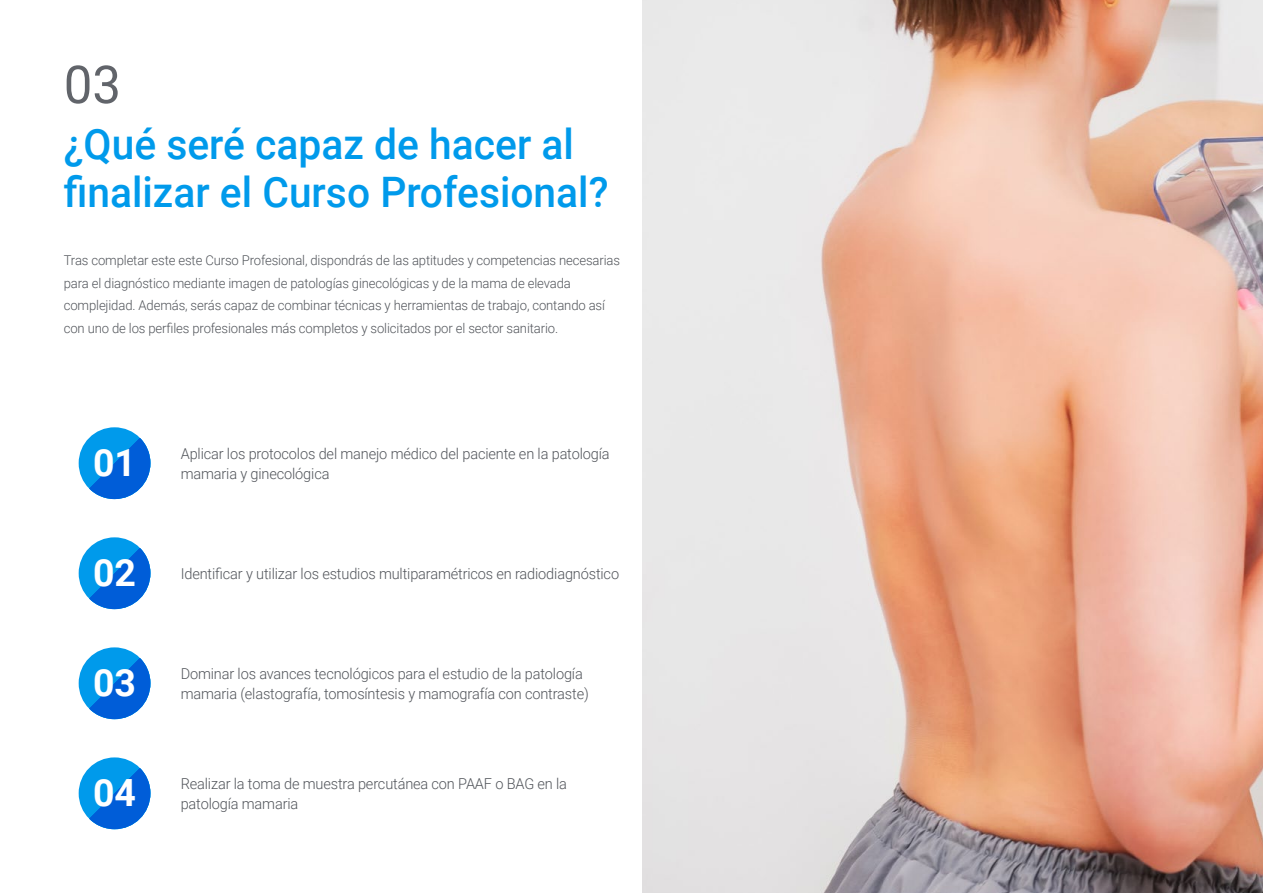
<style>
.page{position:relative;width:1263px;height:893px;background:#fff}
.page>*{position:absolute;margin:0;border:0;box-sizing:border-box;transform-origin:0 0}
.t1{font:52.5px "Roboto";color:#61646a}
.t2{font:500 42px/48px "Roboto";color:#009aeb}
.t3{font:700 37.5px "Roboto";color:#fff}
.t4{font:300 15px/19.5px "Roboto";letter-spacing:-.01em;color:#52555b}
.t5{font:300 13.5px/22.5px "Roboto";letter-spacing:-.01em;color:#52555b}
</style>
<div class="page">
<img style="left:642px;top:0;width:621px;height:893px">
<div style="left:79px;top:537px;width:71px;height:72px;background:#009aeb;border-radius:50%"></div>
<svg style="left:89px;top:548px;width:61px;height:61px"></svg>
<div style="left:79px;top:757px;width:71px;height:72px;background:#009aeb;border-radius:50%"></div>
<svg style="left:89px;top:768px;width:61px;height:61px"></svg>
<div style="left:79px;top:647px;width:71px;height:72px;background:#009aeb;border-radius:50%"></div>
<svg style="left:89px;top:658px;width:61px;height:61px"></svg>
<div style="left:79px;top:427px;width:71px;height:72px;background:#009aeb;border-radius:50%"></div>
<svg style="left:89px;top:438px;width:61px;height:61px"></svg>
<h1 class="t1" style="left:64px;top:48px;width:59px">03</h1>
<h2 class="t2" style="left:64px;top:119px;width:546px">¿Qué seré capaz de hacer al finalizar el Curso Profesional?</h2>
<p class="t5" style="left:64px;top:249px;width:558px">Tras completar este este Curso Profesional, dispondrás de las aptitudes y competencias necesarias para el diagnóstico mediante imagen de patologías ginecológicas y de la mama de elevada complejidad. Además, serás capaz de combinar técnicas y herramientas de trabajo, contando así con uno de los perfiles profesionales más completos y solicitados por el sector sanitario.</p>
<h3 class="t3" style="left:93px;top:436px;width:45px">01</h3>
<p class="t4" style="left:181px;top:443px;width:430px">Aplicar los protocolos del manejo médico del paciente en la patología</p>
<p class="t4" style="left:181px;top:463px;width:150px">mamaria y ginecológica</p>
<h3 class="t3" style="left:93px;top:546px;width:45px">02</h3>
<p class="t4" style="left:181px;top:563px;width:440px">Identificar y utilizar los estudios multiparamétricos en radiodiagnóstico</p>
<h3 class="t3" style="left:93px;top:656px;width:45px">03</h3>
<p class="t4" style="left:181px;top:663px;width:410px">Dominar los avances tecnológicos para el estudio de la patología mamaria (elastografía, tomosíntesis y mamografía con contraste)</p>
<h3 class="t3" style="left:93px;top:766px;width:45px">04</h3>
<p class="t4" style="left:181px;top:773px;width:388px">Realizar la toma de muestra percutánea con PAAF o BAG en la patología mamaria</p>
</div>
